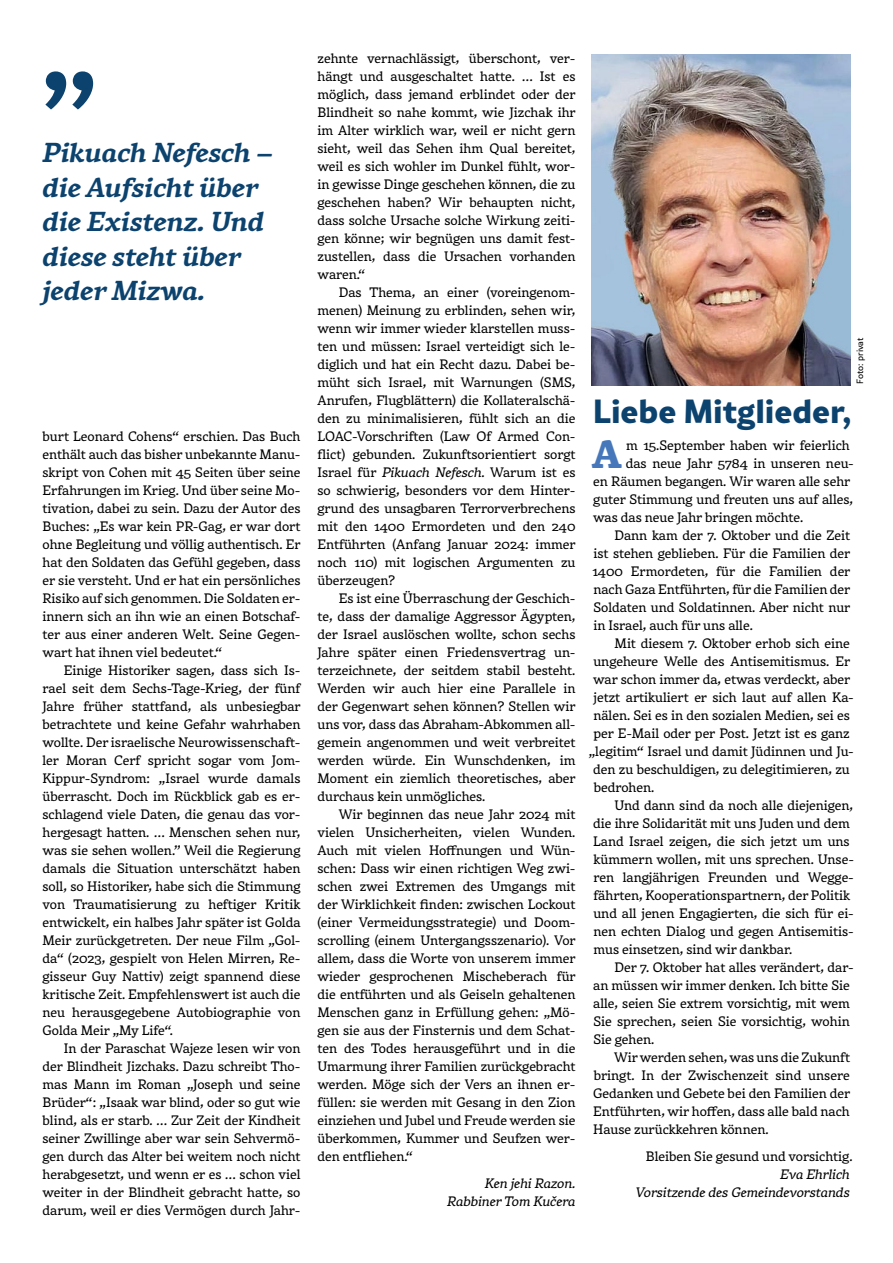
<style>
.page{position:relative;width:893px;height:1263px;background:#fff}
.page>*{position:absolute;margin:0;border:0;box-sizing:border-box;transform-origin:0 0}
.t1{font:900 95.1px "Rival Sans";color:#0c426e}
.t2{font:900 38.85px "Rival";color:#4777bb}
.t3{font:800 33px "Rival Sans";color:#0c426e}
.t4{font:italic 700 27px/34.5px "Rival";color:#0c426e}
.t5{font:13.5px/18px "Rival";color:#000;text-align:justify}
.t6{font:italic 13.5px/18px "Rival";color:#000;text-align:right}
.t7{font:9px "Rival Sans";letter-spacing:-.005em;color:#000}
.s1{font-style:italic}
</style>
<div class="page">
<img style="left:592px;top:54px;width:258px;height:332px">
<h1 class="t1" style="left:43px;top:-24px;width:56px">„</h1>
<h3 class="t4" style="left:43px;top:134px;width:232px">Pikuach Nefesch – die Aufsicht über die Existenz. Und diese steht über jeder Mizwa.</h3>
<p class="t5" style="left:43px;top:427px;width:260px">burt Leonard Cohens“ erschien. Das Buch enthält auch das bisher unbekannte Manu&shy;skript von Cohen mit 45 Seiten über seine Erfahrungen im Krieg. Und über seine Mo&shy;tivation, dabei zu sein. Dazu der Autor des Buches: „Es war kein PR-Gag, er war dort ohne Begleitung und völlig authentisch. Er hat den Soldaten das Gefühl gegeben, dass er sie versteht. Und er hat ein persönliches Risiko auf sich genommen. Die Soldaten er&shy;innern sich an ihn wie an einen Botschaf&shy;ter aus einer anderen Welt. Seine Gegen&shy;wart hat ihnen viel bedeutet.“</p>
<p class="t5" style="left:43px;top:661px;width:260px;text-indent:21px">Einige Historiker sagen, dass sich Is&shy;rael seit dem Sechs-Tage-Krieg, der fünf Jahre früher stattfand, als unbesiegbar betrachtete und keine Gefahr wahrhaben wollte. Der israelische Neurowissenschaft&shy;ler Moran Cerf spricht sogar vom Jom-Kippur-Syndrom: „Israel wurde damals überrascht. Doch im Rückblick gab es er&shy;schlagend viele Daten, die genau das vor&shy;hergesagt hatten. … Menschen sehen nur, was sie sehen wollen.” Weil die Regierung damals die Situation unterschätzt haben soll, so Historiker, habe sich die Stimmung von Traumatisierung zu heftiger Kritik entwickelt, ein halbes Jahr später ist Golda Meir zurückgetreten. Der neue Film „Gol&shy;da“ (2023, gespielt von Helen Mirren, Re&shy;gisseur Guy Nattiv) zeigt spannend diese kritische Zeit. Empfehlenswert ist auch die neu herausgegebene Autobiographie von Golda Meir „My Life“.</p>
<p class="t5" style="left:43px;top:1039px;width:259px;text-indent:21px">In der Paraschat Wajeze lesen wir von der Blindheit Jizchaks. Dazu schreibt Tho&shy;mas Mann im Roman „Joseph und seine Brüder“: „Isaak war blind, oder so gut wie blind, als er starb. … Zur Zeit der Kindheit seiner Zwillinge aber war sein Sehvermö&shy;gen durch das Alter bei weitem noch nicht herabgesetzt, und wenn er es … schon viel weiter in der Blindheit gebracht hatte, so darum, weil er dies Vermögen durch Jahr-</p>
<p class="t5" style="left:317px;top:48px;width:260px">zehnte vernachlässigt, überschont, ver&shy;hängt und ausgeschaltet hatte. … Ist es möglich, dass jemand erblindet oder der Blindheit so nahe kommt, wie Jizchak ihr im Alter wirklich war, weil er nicht gern sieht, weil das Sehen ihm Qual bereitet, weil es sich wohler im Dunkel fühlt, wor&shy;in gewisse Dinge geschehen können, die zu geschehen haben? Wir behaupten nicht, dass solche Ursache solche Wirkung zeiti&shy;gen könne; wir begnügen uns damit fest&shy;zustellen, dass die Ursachen vorhanden waren.“</p>
<p class="t5" style="left:317px;top:282px;width:260px;text-indent:21px">Das Thema, an einer (voreingenom&shy;menen) Meinung zu erblinden, sehen wir, wenn wir immer wieder klarstellen muss&shy;ten und müssen: Israel verteidigt sich le&shy;diglich und hat ein Recht dazu. Dabei be&shy;müht sich Israel, mit Warnungen (SMS, Anrufen, Flugblättern) die Kollateralschä&shy;den zu minimalisieren, fühlt sich an die LOAC-Vorschriften (Law Of Armed Con&shy;flict) gebunden. Zukunftsorientiert sorgt Israel für <span class="s1">Pikuach Nefesch</span>. Warum ist es so schwierig, besonders vor dem Hinter&shy;grund des unsagbaren Terrorverbrechens mit den 1400 Ermordeten und den 240<br>Entführten (Anfang Januar 2024: immer noch 110) mit logischen Argumenten zu überzeugen?</p>
<p class="t5" style="left:317px;top:588px;width:260px;text-indent:21px">Es ist eine Überraschung der Geschich&shy;te, dass der damalige Aggressor Ägypten, der Israel auslöschen wollte, schon sechs Jahre später einen Friedensvertrag un&shy;terzeichnete, der seitdem stabil besteht.<br>Werden wir auch hier eine Parallele in der Gegenwart sehen können? Stellen wir uns vor, dass das Abraham-Abkommen all&shy;gemein angenommen und weit verbreitet werden würde. Ein Wunschdenken, im Moment ein ziemlich theoretisches, aber durchaus kein unmögliches.</p>
<p class="t5" style="left:317px;top:804px;width:260px;text-indent:21px">Wir beginnen das neue Jahr 2024 mit vielen Unsicherheiten, vielen Wunden.<br>Auch mit vielen Hoffnungen und Wün&shy;schen: Dass wir einen richtigen Weg zwi&shy;schen zwei Extremen des Umgangs mit der Wirklichkeit finden: zwischen Lockout (einer Vermeidungsstrategie) und Doom&shy;scrolling (einem Untergangsszenario). Vor allem, dass die Worte von unserem immer wieder gesprochenen Mischeberach für die entführten und als Geiseln gehaltenen Menschen ganz in Erfüllung gehen: „Mö&shy;gen sie aus der Finsternis und dem Schat&shy;ten des Todes herausgeführt und in die Umarmung ihrer Familien zurückgebracht werden. Möge sich der Vers an ihnen er&shy;füllen: sie werden mit Gesang in den Zion einziehen und Jubel und Freude werden sie überkommen, Kummer und Seufzen wer&shy;den entfliehen.“</p>
<p class="t6" style="left:447px;top:1173px;width:130px">Ken jehi Razon.<br>Rabbiner Tom Kučera</p>
<p class="t7" style="left:854px;top:384px;width:48px;rotate:-90deg">Foto: privat</p>
<h3 class="t3" style="left:593px;top:385px;width:260px">Liebe Mitglieder,</h3>
<h2 class="t2" style="left:592px;top:422px;width:31px">A</h2>
<p class="t5" style="left:626px;top:436px;width:225px">m 15.September haben wir feierlich</p>
<p class="t5" style="left:626px;top:454px;width:230px">das neue Jahr 5784 in unseren neu-</p>
<p class="t5" style="left:593px;top:472px;width:259px">en Räumen begangen. Wir waren alle sehr</p>
<p class="t5" style="left:593px;top:490px;width:261px">guter Stimmung und freuten uns auf alles,</p>
<p class="t5" style="left:593px;top:508px;width:212px">was das neue Jahr bringen möchte.</p>
<p class="t5" style="left:614px;top:526px;width:237px">Dann kam der 7. Oktober und die Zeit</p>
<p class="t5" style="left:593px;top:544px;width:259px">ist stehen geblieben. Für die Familien der</p>
<p class="t5" style="left:592px;top:562px;width:260px">1400 Ermordeten, für die Familien der</p>
<p class="t5" style="left:593px;top:580px;width:259px">nach Gaza Entführten, für die Familien der</p>
<p class="t5" style="left:593px;top:598px;width:259px">Soldaten und Soldatinnen. Aber nicht nur</p>
<p class="t5" style="left:593px;top:616px;width:161px">in Israel, auch für uns alle.</p>
<p class="t5" style="left:614px;top:634px;width:237px">Mit diesem 7. Oktober erhob sich eine</p>
<p class="t5" style="left:593px;top:652px;width:259px">ungeheure Welle des Antisemitismus. Er</p>
<p class="t5" style="left:593px;top:670px;width:259px">war schon immer da, etwas verdeckt, aber</p>
<p class="t5" style="left:593px;top:688px;width:262px">jetzt artikuliert er sich laut auf allen Ka-</p>
<p class="t5" style="left:593px;top:706px;width:258px">nälen. Sei es in den sozialen Medien, sei es</p>
<p class="t5" style="left:593px;top:724px;width:258px">per E-Mail oder per Post. Jetzt ist es ganz</p>
<p class="t5" style="left:589px;top:742px;width:267px">„legitim“ Israel und damit Jüdinnen und Ju-</p>
<p class="t5" style="left:593px;top:760px;width:258px">den zu beschuldigen, zu delegitimieren, zu</p>
<p class="t5" style="left:594px;top:778px;width:62px">bedrohen.</p>
<p class="t5" style="left:614px;top:796px;width:240px">Und dann sind da noch alle diejenigen,</p>
<p class="t5" style="left:593px;top:814px;width:258px">die ihre Solidarität mit uns Juden und dem</p>
<p class="t5" style="left:593px;top:832px;width:258px">Land Israel zeigen, die sich jetzt um uns</p>
<p class="t5" style="left:594px;top:850px;width:262px">kümmern wollen, mit uns sprechen. Unse-</p>
<p class="t5" style="left:593px;top:868px;width:262px">ren langjährigen Freunden und Wegge-</p>
<p class="t5" style="left:593px;top:886px;width:258px">fährten, Kooperationspartnern, der Politik</p>
<p class="t5" style="left:593px;top:904px;width:262px">und all jenen Engagierten, die sich für ei-</p>
<p class="t5" style="left:593px;top:922px;width:262px">nen echten Dialog und gegen Antisemitis-</p>
<p class="t5" style="left:593px;top:940px;width:201px">mus einsetzen, sind wir dankbar.</p>
<p class="t5" style="left:614px;top:958px;width:241px">Der 7. Oktober hat alles verändert, dar-</p>
<p class="t5" style="left:593px;top:976px;width:258px">an müssen wir immer denken. Ich bitte Sie</p>
<p class="t5" style="left:593px;top:994px;width:258px">alle, seien Sie extrem vorsichtig, mit wem</p>
<p class="t5" style="left:593px;top:1012px;width:258px">Sie sprechen, seien Sie vorsichtig, wohin</p>
<p class="t5" style="left:593px;top:1030px;width:62px">Sie gehen.</p>
<p class="t5" style="left:614px;top:1048px;width:238px">Wir werden sehen, was uns die Zukunft</p>
<p class="t5" style="left:594px;top:1066px;width:257px">bringt. In der Zwischenzeit sind unsere</p>
<p class="t5" style="left:593px;top:1084px;width:259px">Gedanken und Gebete bei den Familien der</p>
<p class="t5" style="left:593px;top:1102px;width:258px">Entführten, wir hoffen, dass alle bald nach</p>
<p class="t5" style="left:593px;top:1119px;width:177px">Hause zurückkehren können.</p>
<p class="t5" style="left:646px;top:1146px;width:208px">Bleiben Sie gesund und vorsichtig.</p>
<p class="t6" style="left:636px;top:1165px;width:216px">Eva Ehrlich<br>Vorsitzende des Gemeindevorstands</p>
</div>
